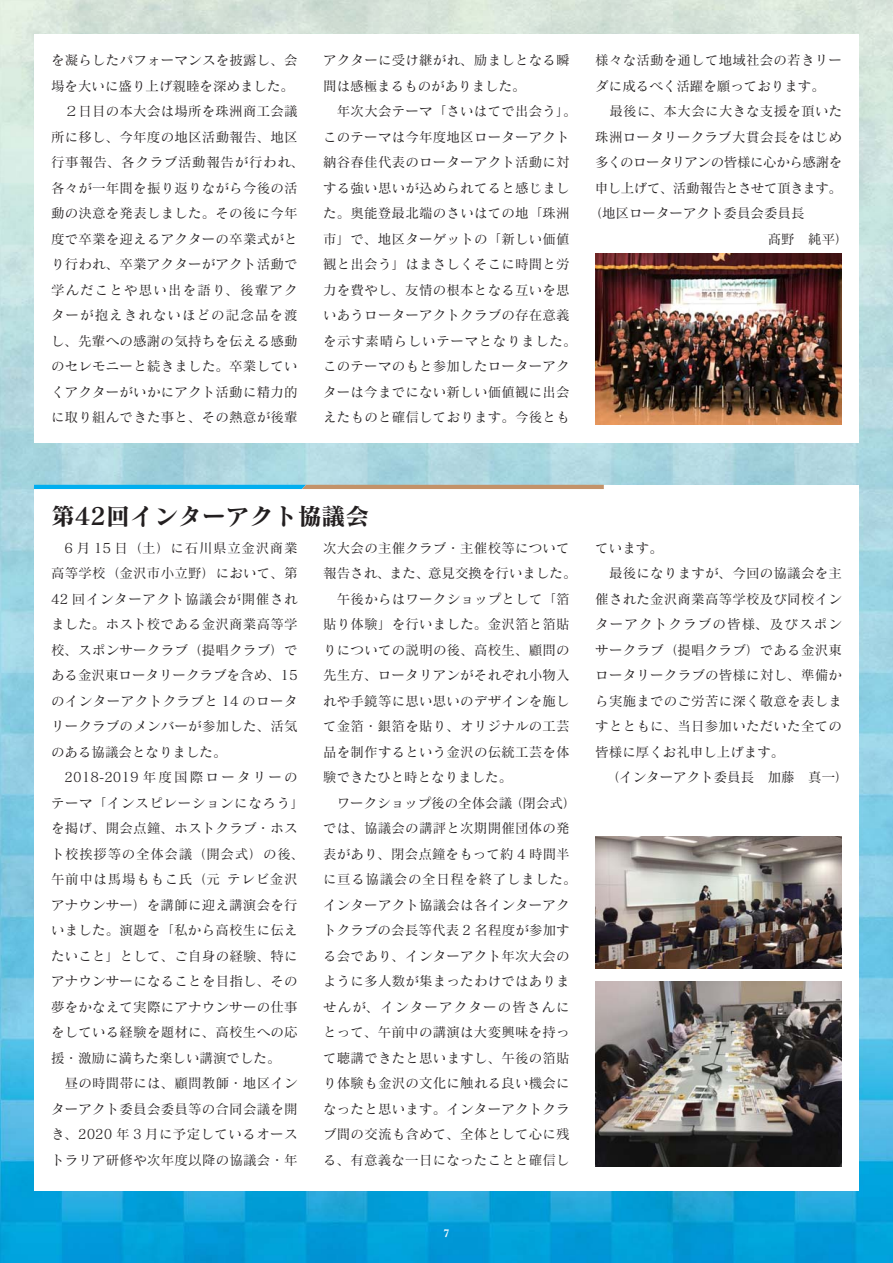
<style>
.page{position:relative;width:893px;height:1263px;background:#fff}
.page>*{position:absolute;margin:0;border:0;box-sizing:border-box;transform-origin:0 0}
.t1{font:23.85px "Matisse Pro N B 90 pv RKSJ H";color:#231f20}
.t2{font:13.5px/25.5px "Matisse Pro N M 90 pv RKSJ H";letter-spacing:.015em;color:#231f20}
.t3{font:13.5px "Matisse Pro N M 90 pv RKSJ H";letter-spacing:-.035em;color:#231f20}
.t4{font:600 11.7px "Baskerville";color:#fff}
</style>
<div class="page">
<img style="left:0;top:0;width:893px;height:1263px">
<div style="left:34px;top:34px;width:825px;height:408px;background:#fff"></div>
<img style="left:595px;top:254px;width:247px;height:170px">
<div style="left:34px;top:485px;width:825px;height:706px;background:#fff"></div>
<img style="left:595px;top:981px;width:247px;height:185px">
<img style="left:595px;top:837px;width:247px;height:132px">
<svg style="left:34px;top:485px;width:570px;height:4px;background:#669fa8"></svg>
<p class="t2" style="left:51px;top:49px;width:255px">を凝らしたパフォーマンスを披露し、会場を大いに盛り上げ親睦を深めました。　２日目の本大会は場所を珠洲商工会議所に移し、今年度の地区活動報告、地区行事報告、各クラブ活動報告が行われ、各々が一年間を振り返りながら今後の活動の決意を発表しました。その後に今年度で卒業を迎えるアクターの卒業式がとり行われ、卒業アクターがアクト活動で学んだことや思い出を語り、後輩アクターが抱えきれないほどの記念品を渡し、先輩への感謝の気持ちを伝える感動のセレモニーと続きました。卒業していくアクターがいかにアクト活動に精力的に取り組んできた事と、その熱意が後輩</p>
<p class="t2" style="left:323px;top:49px;width:255px">アクターに受け継がれ、励ましとなる瞬間は感極まるものがありました。<br>　年次大会テーマ「さいはてで出会う」。このテーマは今年度地区ローターアクト納谷春佳代表のローターアクト活動に対する強い思いが込められてると感じました。奥能登最北端のさいはての地「珠洲市」で、地区ターゲットの「新しい価値観と出会う」はまさしくそこに時間と労力を費やし、友情の根本となる互いを思いあうローターアクトクラブの存在意義を示す素晴らしいテーマとなりました。このテーマのもと参加したローターアクターは今までにない新しい価値観に出会えたものと確信しております。今後とも</p>
<p class="t2" style="left:595px;top:49px;width:248px">様々な活動を通して地域社会の若きリー</p>
<p class="t2" style="left:595px;top:75px;width:231px">ダに成るべく活躍を願っております。</p>
<p class="t2" style="left:595px;top:100px;width:248px">　最後に、本大会に大きな支援を頂いた</p>
<p class="t2" style="left:595px;top:126px;width:248px">珠洲ロータリークラブ大貫会長をはじめ</p>
<p class="t3" style="left:595px;top:157px;width:249px">多くのロータリアンの皆様に心から感謝を</p>
<p class="t3" style="left:595px;top:182px;width:249px">申し上げて、活動報告とさせて頂きます。</p>
<p class="t2" style="left:589px;top:202px;width:217px">（地区ローターアクト委員会委員長</p>
<p class="t2" style="left:768px;top:228px;width:82px">髙野　純平）</p>
<h1 class="t1" style="left:51px;top:507px;width:320px">第42回インターアクト協議会</h1>
<p class="t2" style="left:51px;top:536px;width:255px">　6 月 15 日（土）に石川県立金沢商業高等学校（金沢市小立野）において、第<br>42 回インターアクト協議会が開催されました。ホスト校である金沢商業高等学校、スポンサークラブ（提唱クラブ）である金沢東ロータリークラブを含め、15のインターアクトクラブと 14 のロータリークラブのメンバーが参加した、活気のある協議会となりました。　2018-2019 年度国際ロータリーのテーマ「インスピレーションになろう」を掲げ、開会点鐘、ホストクラブ・ホスト校挨拶等の全体会議（開会式）の後、午前中は馬場ももこ氏（元 テレビ金沢アナウンサー）を講師に迎え講演会を行いました。演題を「私から高校生に伝えたいこと」として、ご自身の経験、特にアナウンサーになることを目指し、その夢をかなえて実際にアナウンサーの仕事をしている経験を題材に、高校生への応援・激励に満ちた楽しい講演でした。<br>　昼の時間帯には、顧問教師・地区インターアクト委員会委員等の合同会議を開き、2020 年 3 月に予定しているオーストラリア研修や次年度以降の協議会・年</p>
<p class="t2" style="left:323px;top:537px;width:255px">次大会の主催クラブ・主催校等について報告され、また、意見交換を行いました。　午後からはワークショップとして「箔貼り体験」を行いました。金沢箔と箔貼りについての説明の後、高校生、顧問の先生方、ロータリアンがそれぞれ小物入れや手鏡等に思い思いのデザインを施して金箔・銀箔を貼り、オリジナルの工芸品を制作するという金沢の伝統工芸を体験できたひと時となりました。<br>　ワークショップ後の全体会議（閉会式）では、協議会の講評と次期開催団体の発表があり、閉会点鐘をもって約 4 時間半に亘る協議会の全日程を終了しました。インターアクト協議会は各インターアクトクラブの会長等代表 2 名程度が参加する会であり、インターアクト年次大会のように多人数が集まったわけではありませんが、インターアクターの皆さんにとって、午前中の講演は大変興味を持って聴講できたと思いますし、午後の箔貼り体験も金沢の文化に触れる良い機会になったと思います。インターアクトクラブ間の交流も含めて、全体として心に残る、有意義な一日になったことと確信し</p>
<p class="t2" style="left:595px;top:537px;width:248px">ています。<br>　最後になりますが、今回の協議会を主催された金沢商業高等学校及び同校インターアクトクラブの皆様、及びスポンサークラブ（提唱クラブ）である金沢東ロータリークラブの皆様に対し、準備から実施までのご労苦に深く敬意を表しますとともに、当日参加いただいた全ての皆様に厚くお礼申し上げます。</p>
<p class="t2" style="left:606px;top:766px;width:244px">（インターアクト委員長　加藤　真一）</p>
<p class="t4" style="left:444px;top:1226px;width:7px">7</p>
</div>
